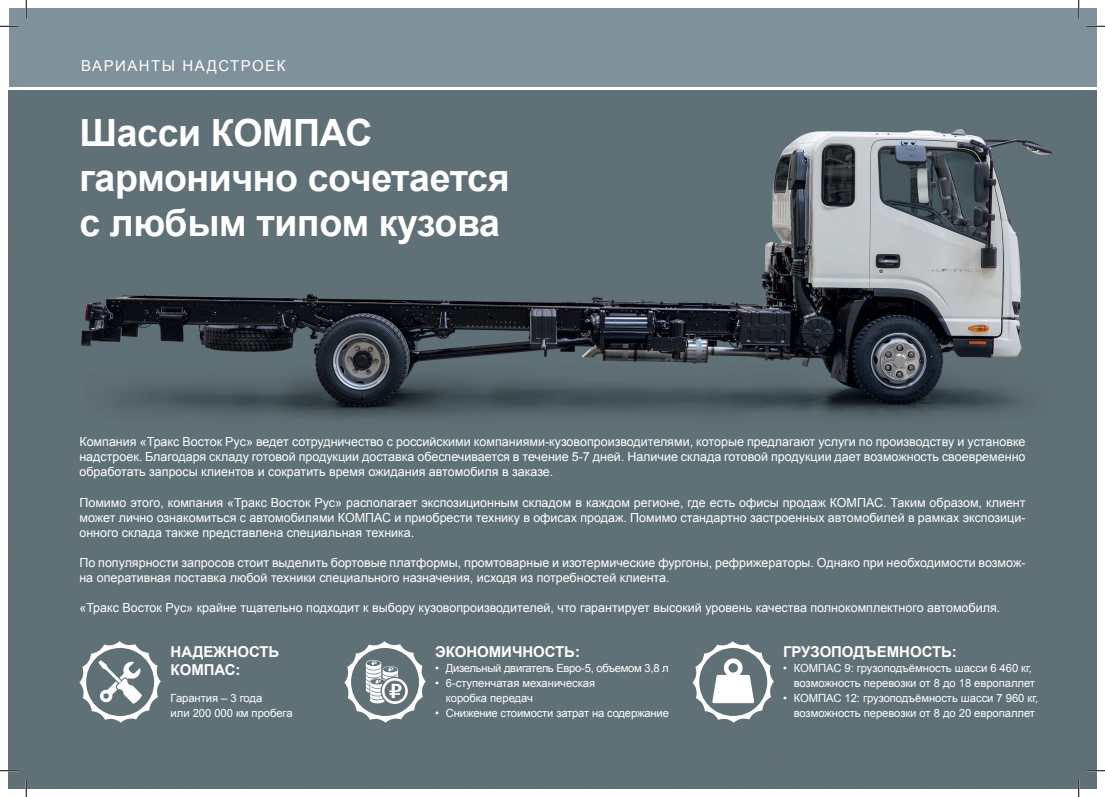
<style>
.page{position:relative;width:1105px;height:797px;background:#fff}
.page>*{position:absolute;margin:0;border:0;box-sizing:border-box;transform-origin:0 0}
.t1{font:700 37.5px/45px "Arial";letter-spacing:-.01em;color:#fff}
.t2{font:700 15px/18px "Arial";letter-spacing:-.005em;color:#fff}
.t3{font:15px "Arial";letter-spacing:.1em;color:#fff}
.t4{font:12.5px/15px "Arial";color:#fff;text-align:justify}
.t5{font:11.25px/15px "Arial";letter-spacing:-.005em;color:#fff}
.t6{font:11.25px "Arial";letter-spacing:-.025em;color:#fff}
</style>
<div class="page">
<div style="left:9px;top:9px;width:1087px;height:79px;background:#7f919a"></div>
<hr style="left:9px;top:87px;width:1087px;height:3px;background:#fff">
<img style="left:9px;top:90px;width:1087px;height:698px">
<svg style="left:79px;top:641px;width:82px;height:81px"></svg>
<svg style="left:344px;top:641px;width:82px;height:81px"></svg>
<svg style="left:692px;top:641px;width:82px;height:81px"></svg>
<svg style="left:0;top:25px;width:19px;height:2px"></svg>
<svg style="left:1086px;top:25px;width:19px;height:2px"></svg>
<svg style="left:0;top:770px;width:19px;height:1px"></svg>
<svg style="left:1086px;top:770px;width:19px;height:1px"></svg>
<svg style="left:25px;top:0;width:2px;height:19px"></svg>
<svg style="left:25px;top:778px;width:2px;height:19px"></svg>
<svg style="left:1078px;top:0;width:1px;height:19px"></svg>
<svg style="left:1078px;top:778px;width:1px;height:19px"></svg>
<p class="t3" style="left:81px;top:56px;width:206px">ВАРИАНТЫ НАДСТРОЕК</p>
<h1 class="t1" style="left:79px;top:112px;width:432px">Шасси КОМПАС гармонично сочетается с любым типом кузова</h1>
<p class="t4" style="left:79px;top:434px;width:948px">Компания «Тракс Восток Рус» ведет сотрудничество с российскими компаниями-кузовопроизводителями, которые предлагают услуги по производству и установке надстроек. Благодаря складу готовой продукции доставка обеспечивается в течение 5-7 дней. Наличие склада готовой продукции дает возможность своевременно обработать запросы клиентов и сократить время ожидания автомобиля в заказе.</p>
<p class="t4" style="left:79px;top:494px;width:948px">Помимо этого, компания «Тракс Восток Рус» располагает экспозиционным складом в каждом регионе, где есть офисы продаж КОМПАС. Таким образом, клиент может лично ознакомиться с автомобилями КОМПАС и приобрести технику в офисах продаж. Помимо стандартно застроенных автомобилей в рамках экспозици&shy;онного склада также представлена специальная техника.</p>
<p class="t4" style="left:79px;top:554px;width:948px">По популярности запросов стоит выделить бортовые платформы, промтоварные и изотермические фургоны, рефрижераторы. Однако при необходимости возмож&shy;на оперативная поставка любой техники специального назначения, исходя из потребностей клиента.</p>
<p class="t4" style="left:79px;top:599px;width:922px">«Тракс Восток Рус» крайне тщательно подходит к выбору кузовопроизводителей, что гарантирует высокий уровень качества полнокомплектного автомобиля.</p>
<p class="t2" style="left:171px;top:643px;width:110px">НАДЕЖНОСТЬ<br>КОМПАС:</p>
<p class="t5" style="left:171px;top:690px;width:123px">Гарантия – 3 года<br>или 200 000 км пробега</p>
<p class="t2" style="left:435px;top:643px;width:146px">ЭКОНОМИЧНОСТЬ:</p>
<p class="t6" style="left:435px;top:660px;width:235px">• Дизельный двигатель Евро-5, объемом 3,8 л</p>
<p class="t5" style="left:446px;top:675px;width:151px;text-indent:-11px">• 6-ступенчатая механическая коробка передач</p>
<p class="t5" style="left:435px;top:705px;width:235px">• Снижение стоимости затрат на содержание</p>
<p class="t2" style="left:783px;top:643px;width:175px">ГРУЗОПОДЪЕМНОСТЬ:</p>
<p class="t5" style="left:783px;top:660px;width:253px;text-align:right">• КОМПАС 9: грузоподъёмность шасси 6 460 кг, возможность перевозки от 8 до 18 европаллет</p>
<p class="t5" style="left:783px;top:690px;width:256px;text-align:right">• КОМПАС 12: грузоподъёмность шасси 7 960 кг, возможность перевозки от 8 до 20 европаллет</p>
</div>
